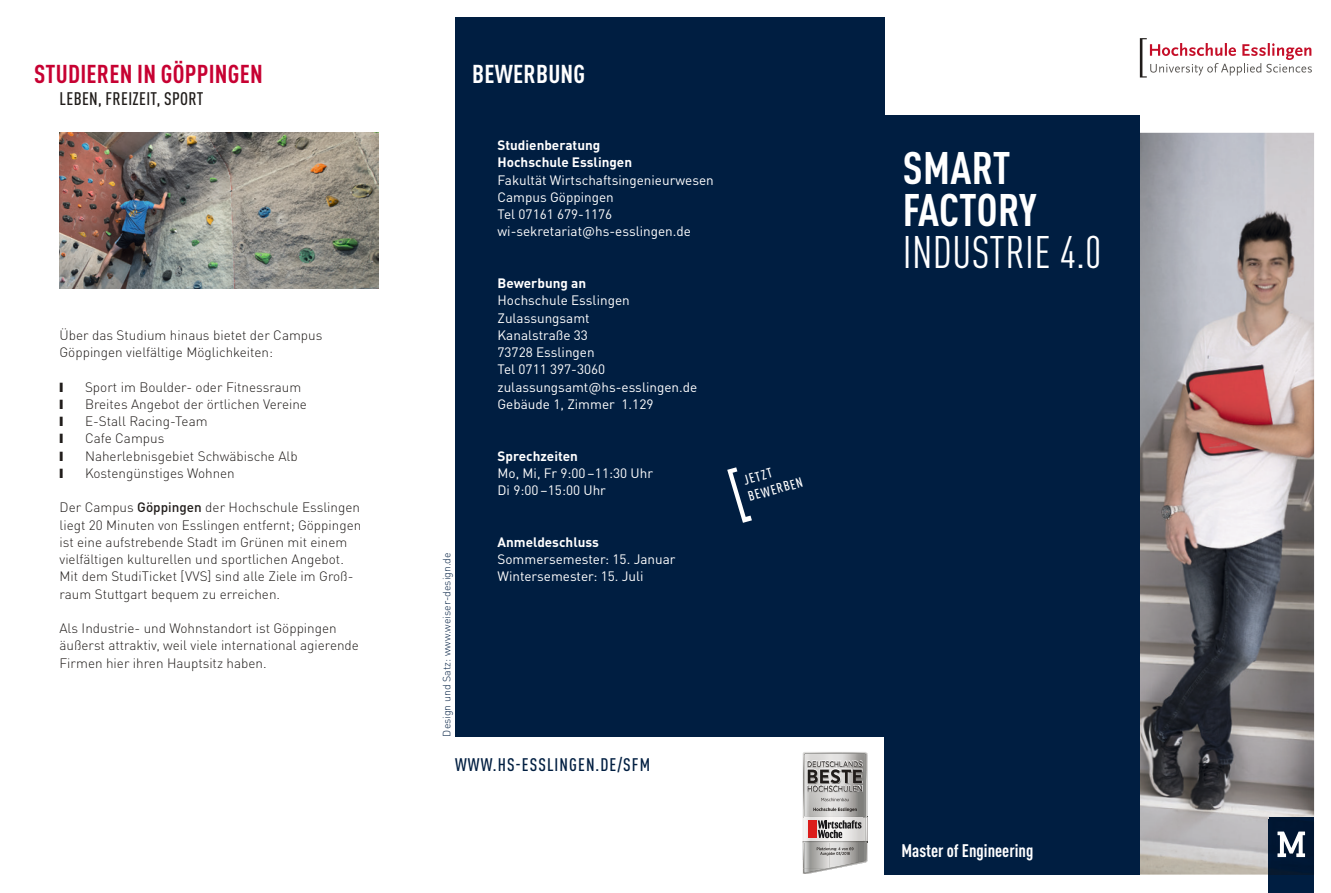
<style>
.page{position:relative;width:1331px;height:893px;background:#fff}
.page>*{position:absolute;margin:0;border:0;box-sizing:border-box;transform-origin:0 0}
.t1{font:700 condensed 45px/42px "DIN Pro";color:#fff}
.t2{font:condensed 45px "DIN Pro";letter-spacing:.01em;color:#fff}
.t3{font:700 condensed 25.5px "DIN Pro";letter-spacing:.01em;color:#c70132}
.t4{font:700 condensed 25.5px "DIN Pro";letter-spacing:.01em;color:#fff}
.t5{font:500 condensed 18px "DIN Pro";letter-spacing:.06em;color:#001e41}
.t6{font:500 condensed 18px "DIN Pro";letter-spacing:.02em;color:#201c1a}
.t7{font:700 condensed 18px "DIN Pro";color:#fff}
.t8{font:300 13.5px/17.2px "DIN Pro";color:#201c1a}
.t9{font:13.5px/17.2px "DIN Pro";color:#fff}
.t10{font:700 13.5px/17.2px "DIN Pro";color:#fff}
.t11{font:500 condensed 13.5px/17px "DIN Pro";color:#fff}
.t12{font:300 10.5px "DIN Pro";color:#001e41}
.s1{font-weight:500}
</style>
<div class="page">
<img style="left:1140px;top:133px;width:174px;height:742px">
<div style="left:455px;top:17px;width:429px;height:720px;background:#001e41"></div>
<svg style="left:1140px;top:38px;width:172px;height:40px"></svg>
<div style="left:884px;top:116px;width:256px;height:759px;background:#001e41"></div>
<img style="left:60px;top:133px;width:318px;height:155px">
<div style="left:1269px;top:875px;width:45px;height:18px;background:#001e41"></div>
<div style="left:1269px;top:818px;width:45px;height:57px;background:#001732"></div>
<svg style="left:727px;top:467px;width:25px;height:56px"></svg>
<svg style="left:1277px;top:831px;width:28px;height:26px"></svg>
<svg style="left:802px;top:752px;width:66px;height:122px;background:#b4afad"></svg>
<h2 class="t3" style="left:34px;top:55px;width:230px">STUDIEREN IN GÖPPINGEN</h2>
<h3 class="t6" style="left:60px;top:86px;width:145px">LEBEN, FREIZEIT, SPORT</h3>
<p class="t8" style="left:60px;top:325px;width:264px">Über das Studium hinaus bietet der Campus<br>Göppingen vielfältige Möglichkeiten:</p>
<p class="t8" style="left:85px;top:377px;width:218px">Sport im Boulder- oder Fitnessraum</p>
<p class="t8" style="left:85px;top:394px;width:223px">Breites Angebot der örtlichen Vereine</p>
<p class="t8" style="left:85px;top:412px;width:124px">E-Stall Racing-Team</p>
<p class="t8" style="left:85px;top:429px;width:81px">Cafe Campus</p>
<p class="t8" style="left:85px;top:446px;width:214px">Naherlebnisgebiet Schwäbische Alb</p>
<p class="t8" style="left:85px;top:463px;width:151px">Kostengünstiges Wohnen</p>
<p class="t8" style="left:60px;top:498px;width:303px">Der Campus <span class="s1">Göppingen</span> der Hochschule Esslingen liegt 20 Minuten von Esslingen entfernt; Göppingen ist eine aufstrebende Stadt im Grünen mit einem vielfältigen kulturellen und sportlichen Angebot.<br>Mit dem StudiTicket [VVS] sind alle Ziele im Groß&shy;raum Stuttgart bequem zu erreichen.</p>
<p class="t8" style="left:60px;top:619px;width:301px">Als Industrie- und Wohnstandort ist Göppingen äußerst attraktiv, weil viele international agierende<br>Firmen hier ihren Hauptsitz haben.</p>
<h2 class="t4" style="left:472px;top:55px;width:115px">BEWERBUNG</h2>
<p class="t10" style="left:497px;top:136px;width:136px">Studienberatung<br>Hochschule Esslingen</p>
<p class="t9" style="left:497px;top:170px;width:218px">Fakultät Wirtschaftsingenieurwesen<br>Campus Göppingen<br>Tel 07161 679-1176 wi-sekretariat@hs-esslingen.de</p>
<p class="t10" style="left:497px;top:274px;width:90px">Bewerbung an</p>
<p class="t9" style="left:497px;top:291px;width:201px">Hochschule Esslingen<br>Zulassungsamt<br>Kanalstraße 33<br>73728 Esslingen<br>Tel 0711 397-3060 zulassungsamt@hs-esslingen.de<br>Gebäude 1, Zimmer 1.129</p>
<p class="t12" style="left:439px;top:737px;width:186px;rotate:-90deg">Design und Satz: www.weiser-design.de</p>
<p class="t10" style="left:497px;top:446px;width:82px">Sprechzeiten</p>
<p class="t9" style="left:497px;top:463px;width:157px">Mo, Mi, Fr 9:00 –11:30 Uhr<br>Di 9:00 –15:00 Uhr</p>
<p class="t10" style="left:497px;top:532px;width:103px">Anmeldeschluss</p>
<p class="t9" style="left:497px;top:550px;width:180px">Sommersemester: 15. Januar<br>Wintersemester: 15. Juli</p>
<h3 class="t5" style="left:455px;top:752px;width:196px">WWW.HS-ESSLINGEN.DE/SFM</h3>
<p class="t11" style="left:741px;top:471px;width:58px;rotate:-15deg">JETZT<br>BEWERBEN</p>
<h1 class="t1" style="left:903px;top:144px;width:136px">SMART<br>FACTORY</h1>
<h1 class="t2" style="left:903px;top:221px;width:200px">INDUSTRIE 4.0</h1>
<h3 class="t7" style="left:901px;top:838px;width:133px">Master of Engineering</h3>
</div>
